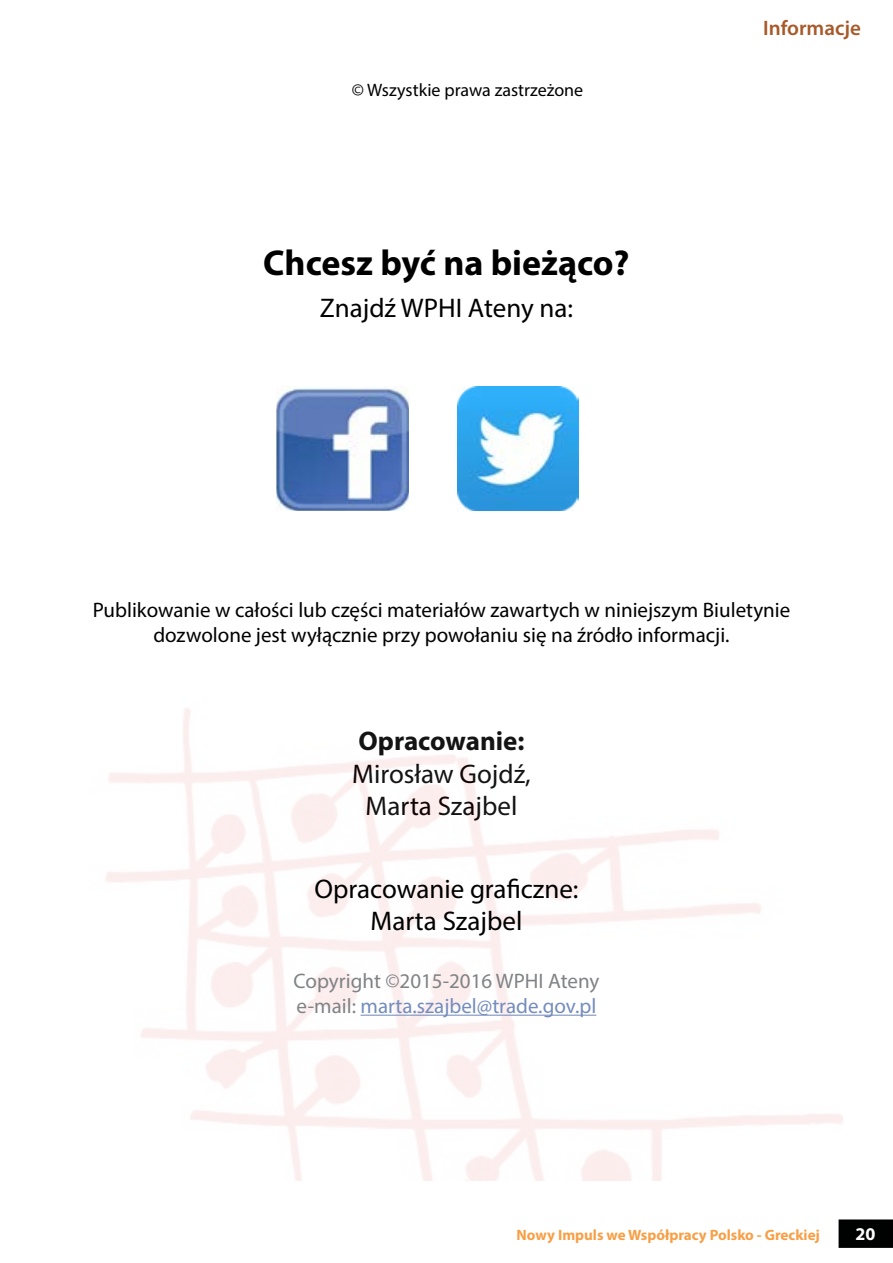
<style>
.page{position:relative;width:893px;height:1263px;background:#fff}
.page>*{position:absolute;margin:0;border:0;box-sizing:border-box;transform-origin:0 0}
.t1{font:700 36px "Myriad Pro";color:#000}
.t2{font:27px/32.4px "Myriad Pro";color:#000;text-align:center}
.t3{font:700 27px "Myriad Pro";color:#000}
.t4{font:21px/25.2px "Myriad Pro";color:#000;text-align:center}
.t5{font:21px/25.2px "Myriad Pro";color:#808285}
.t6{font:600 21px "Myriad Pro";color:#a75a29}
.t7{font:18px "Myriad Pro";color:#000}
.t8{font:700 18px "Myriad Pro";color:#fff}
.t9{font:700 15px "Myriad Pro";color:#f79f45}
.s1{color:#748cbd}
</style>
<div class="page">
<img style="left:276px;top:387px;width:132px;height:123px">
<img style="left:458px;top:387px;width:121px;height:123px">
<div style="left:839px;top:1220px;width:53px;height:27px;background:#000101"></div>
<div style="left:839px;top:1219px;width:54px;height:29px;border:2px solid #000"></div>
<hr style="left:360px;top:1015px;width:236px;height:1px;background:#748cbd">
<p class="t7" style="left:352px;top:79px;width:233px">© Wszystkie prawa zastrzeżone</p>
<h1 class="t1" style="left:263px;top:239px;width:368px">Chcesz być na bieżąco?</h1>
<p class="t2" style="left:320px;top:291px;width:255px">Znajdź WPHI Ateny na:</p>
<p class="t6" style="left:763px;top:14px;width:99px">Informacje</p>
<p class="t4" style="left:93px;top:597px;width:699px">Publikowanie w całości lub części materiałów zawartych w niniejszym Biuletynie dozwolone jest wyłącznie przy powołaniu się na źródło informacji.</p>
<p class="t3" style="left:358px;top:723px;width:168px">Opracowanie:</p>
<p class="t2" style="left:352px;top:757px;width:180px">Mirosław Gojdź,<br>Marta Szajbel</p>
<p class="t2" style="left:314px;top:872px;width:266px">Opracowanie graficzne:<br>Marta Szajbel</p>
<p class="t5" style="left:294px;top:968px;width:307px">Copyright ©2015-2016 WPHI Ateny e-mail: <span class="s1">marta.szajbel@trade.gov.pl</span></p>
<p class="t8" style="left:855px;top:1222px;width:21px">20</p>
<p class="t9" style="left:517px;top:1225px;width:305px">Nowy Impuls we Współpracy Polsko - Greckiej</p>
<p class="t8" style="left:865px;top:1223px;width:11px">9</p>
</div>
